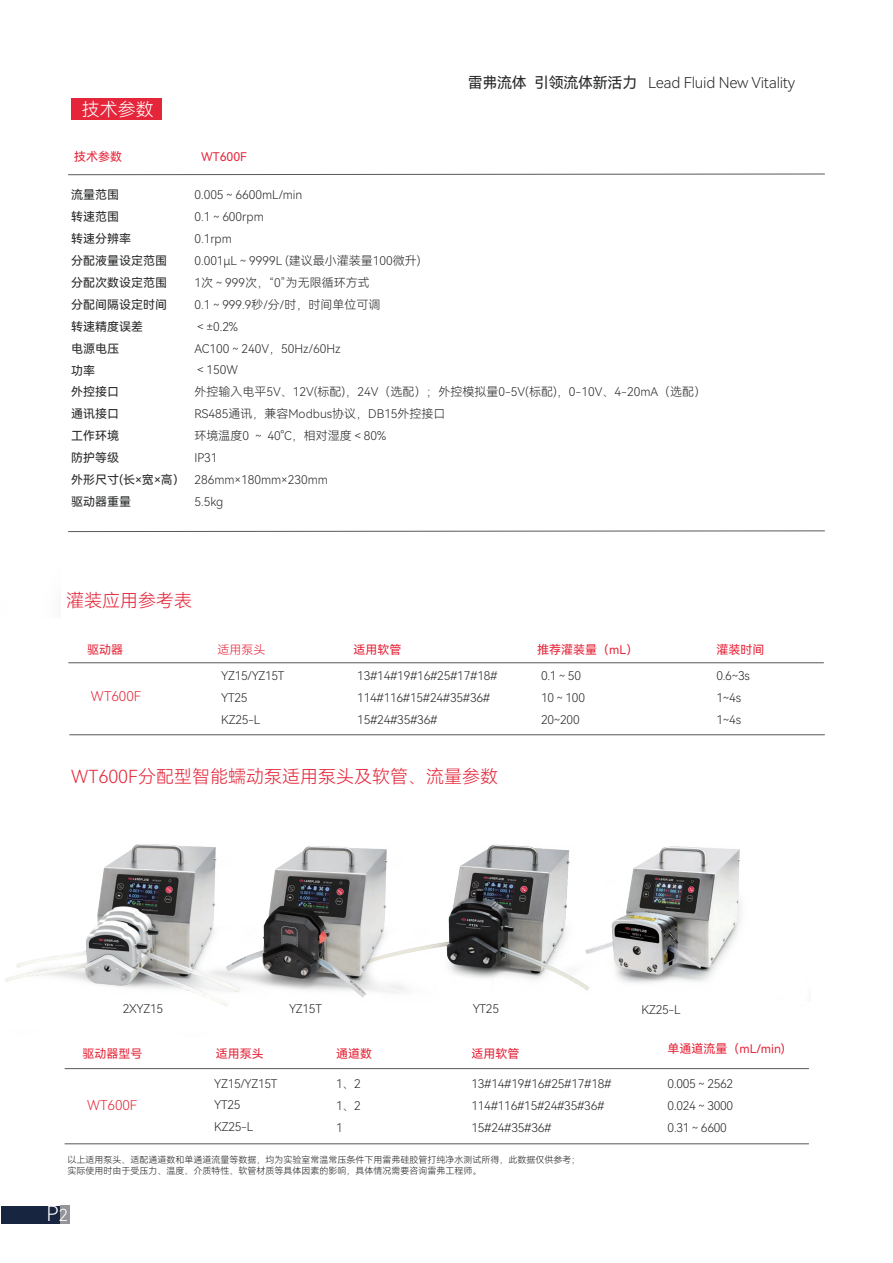
<style>
.page{position:relative;width:893px;height:1263px;background:#fff}
.page>*{position:absolute;margin:0;border:0;box-sizing:border-box;transform-origin:0 0}
.t1{font:21px "Harmony OS Sans SC Light";color:#fff}
.t2{font:18px "Harmony OS Sans SC Light";color:#e52539}
.t3{font:18px "Harmony OS Sans SC Light";color:#fff}
.t4{font:15px "Harmony OS Sans SC Light";letter-spacing:-.02em;color:#262727}
.t5{font:13.5px "Harmony OS Sans SC Light";color:#e52539}
.t6{font:12px/21.9px "Harmony OS Sans SC Light";color:#262727}
.t7{font:12px/21.9px "Harmony OS Sans SC Light";letter-spacing:-.02em;color:#262727}
.t8{font:12px/21.9px "Harmony OS Sans SC";color:#262727}
.t9{font:12px "Harmony OS Sans SC";color:#e52539}
.t10{font:12px "Harmony OS Sans SC Light";color:#e52539}
.t11{font:9px/10.8px "Harmony OS Sans SC Light";color:#231f20}
.s1{font-family:"Harmony OS Sans SC"}
.s2{font-size:16.5px}
</style>
<div class="page">
<img style="left:5px;top:844px;width:161px;height:145px">
<img style="left:494px;top:844px;width:29px;height:133px">
<div style="left:2px;top:1206px;width:68px;height:18px;background:#172541"></div>
<div style="left:60px;top:1206px;width:10px;height:18px;background:#939598"></div>
<hr style="left:69px;top:734px;width:756px;height:1px;background:#57585a">
<hr style="left:68px;top:662px;width:756px;height:1px;background:#57585a">
<hr style="left:65px;top:1143px;width:744px;height:1px;background:#57585a">
<hr style="left:65px;top:1068px;width:744px;height:1px;background:#57585a">
<div style="left:71px;top:98px;width:91px;height:21px;background:#e52539"></div>
<svg style="left:68px;top:174px;width:757px;height:1px"></svg>
<svg style="left:68px;top:530px;width:757px;height:2px"></svg>
<img style="left:166px;top:844px;width:328px;height:162px">
<img style="left:523px;top:846px;width:218px;height:145px">
<h2 class="t3" style="left:82px;top:96px;width:73px">技术参数</h2>
<p class="t9" style="left:74px;top:149px;width:49px">技术参数</p>
<p class="t9" style="left:201px;top:149px;width:47px">WT600F</p>
<p class="t4" style="left:468px;top:72px;width:329px"><span class="s1">雷弗流体 引领流体新活力</span> Lead Fluid New Vitality</p>
<p class="t8" style="left:71px;top:184px;width:115px">流量范围<br>转速范围<br>转速分辨率<br>分配液量设定范围<br>分配次数设定范围<br>分配间隔设定时间<br>转速精度误差<br>电源电压<br>功率<br>外控接口<br>通讯接口<br>工作环境<br>防护等级<br>外形尺寸(长×宽×高）驱动器重量</p>
<p class="t6" style="left:194px;top:184px;width:513px">0.005～6600mL/min<br>0.1～600rpm<br>0.1rpm<br>0.001μL～9999L (建议最小灌装量100微升)<br>1次～999次，“0”为无限循环方式<br>0.1～999.9秒/分/时，时间单位可调<br>＜±0.2%<br>AC100～240V，50Hz/60Hz<br>＜150W<br>外控输入电平5V、12V(标配)，24V（选配）；外控模拟量0-5V(标配)，0-10V、4-20mA（选配）<br>RS485通讯，兼容Modbus协议，DB15外控接口<br>环境温度0 ～ 40°C，相对湿度＜80%<br>IP31<br>286mm×180mm×230mm<br>5.5kg</p>
<h2 class="t2" style="left:66px;top:588px;width:128px">灌装应用参考表</h2>
<p class="t9" style="left:87px;top:641px;width:37px">驱动器</p>
<p class="t10" style="left:217px;top:641px;width:49px">适用泵头</p>
<p class="t5" style="left:91px;top:687px;width:52px">WT600F</p>
<p class="t7" style="left:221px;top:664px;width:65px">YZ15/YZ15T<br>YT25<br>KZ25-L</p>
<p class="t9" style="left:353px;top:641px;width:50px">适用软管</p>
<p class="t7" style="left:357px;top:664px;width:142px">13#14#19#16#25#17#18#<br>114#116#15#24#35#36#<br>15#24#35#36#</p>
<h2 class="t2" style="left:71px;top:764px;width:429px">WT600F分配型智能蠕动泵适用泵头及软管、流量参数</h2>
<p class="t9" style="left:537px;top:641px;width:103px">推荐灌装量（mL）</p>
<p class="t7" style="left:541px;top:664px;width:45px">0.1～50<br>10～100<br>20~200</p>
<p class="t9" style="left:716px;top:641px;width:49px">灌装时间</p>
<p class="t6" style="left:716px;top:664px;width:35px">0.6~3s<br>1~4s<br>1~4s</p>
<p class="t6" style="left:123px;top:997px;width:42px">2XYZ15</p>
<p class="t6" style="left:289px;top:997px;width:34px">YZ15T</p>
<p class="t6" style="left:473px;top:997px;width:28px">YT25</p>
<p class="t6" style="left:641px;top:998px;width:41px">KZ25-L</p>
<p class="t9" style="left:82px;top:1045px;width:61px">驱动器型号</p>
<p class="t9" style="left:216px;top:1045px;width:49px">适用泵头</p>
<p class="t9" style="left:336px;top:1045px;width:37px">通道数</p>
<p class="t9" style="left:471px;top:1045px;width:49px">适用软管</p>
<p class="t9" style="left:668px;top:1040px;width:119px">单通道流量（mL/min)</p>
<p class="t5" style="left:87px;top:1095px;width:52px">WT600F</p>
<p class="t7" style="left:214px;top:1072px;width:65px">YZ15/YZ15T<br>YT25<br>KZ25-L</p>
<p class="t6" style="left:336px;top:1072px;width:26px;text-align:justify">1、2<br>1、2<br>1</p>
<p class="t7" style="left:471px;top:1072px;width:142px">13#14#19#16#25#17#18#<br>114#116#15#24#35#36#<br>15#24#35#36#</p>
<p class="t6" style="left:668px;top:1072px;width:67px;text-align:justify">0.005～2562<br>0.024～3000<br>0.31～6600</p>
<p class="t11" style="left:67px;top:1154px;width:515px">以上适用泵头、适配通道数和单通道流量等数据，均为实验室常温常压条件下用雷弗硅胶管打纯净水测试所得，此数据仅供参考；实际使用时由于受压力、温度、介质特性、软管材质等具体因素的影响，具体情况需要咨询雷弗工程师。</p>
<h1 class="t1" style="left:47px;top:1199px;width:23px">P<span class="s2">2</span></h1>
</div>
